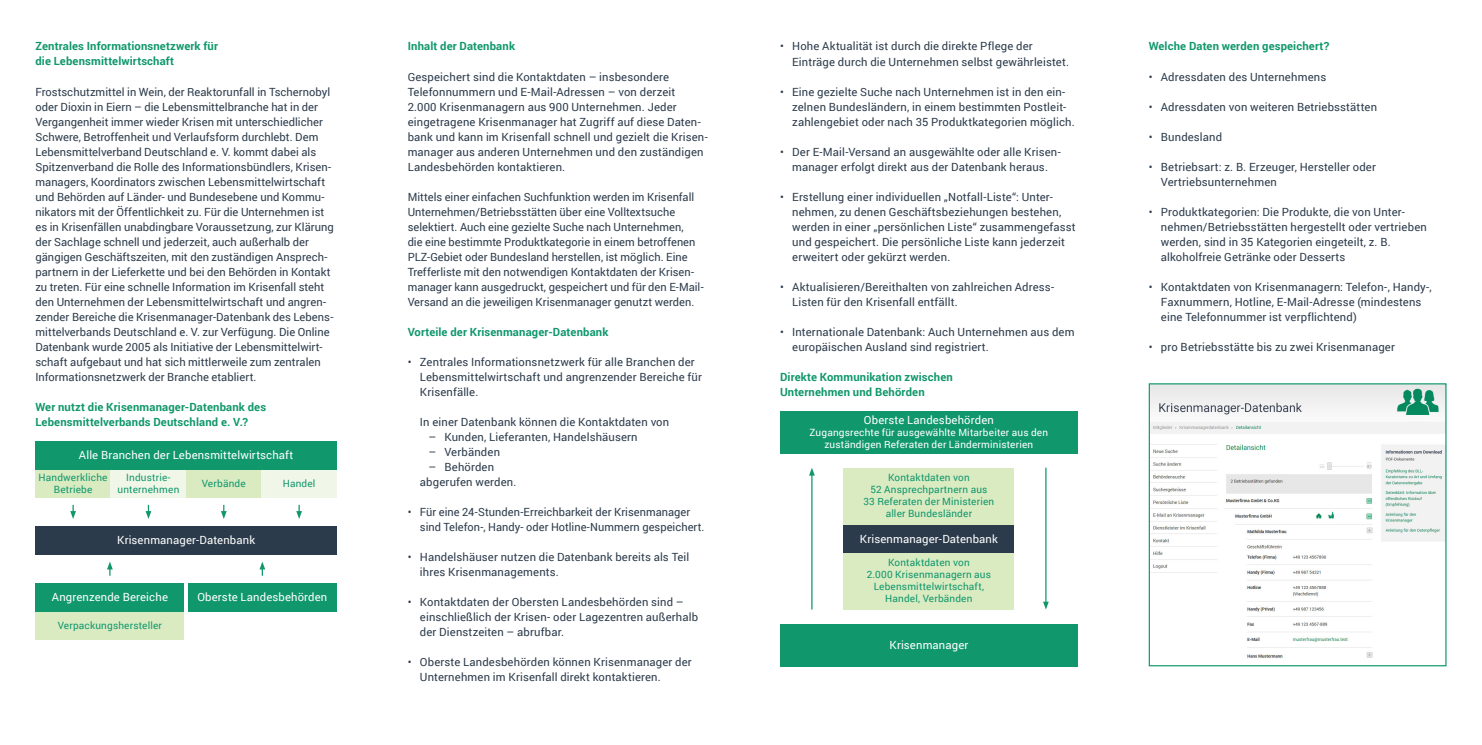
<style>
.page{position:relative;width:1482px;height:745px;background:#fff}
.page>*{position:absolute;margin:0;border:0;box-sizing:border-box;transform-origin:0 0}
.t1{font:11.25px/15px "Roboto";letter-spacing:.01em;color:#2c3b4b}
.t2{font:700 11.25px/15px "Roboto";letter-spacing:.01em;color:#10976c}
.t3{font:11.25px "Roboto";letter-spacing:.015em;color:#fff}
.t4{font:10px/12px "Roboto";letter-spacing:.02em;color:#10976c;text-align:center}
.t5{font:10px/11.9px "Roboto";letter-spacing:.02em;color:#fff;text-align:center}
</style>
<div class="page">
<img style="left:1150px;top:385px;width:294px;height:273px">
<div style="left:1148px;top:383px;width:298px;height:283px;border:1px solid #10976c"></div>
<div style="left:35px;top:469px;width:76px;height:28px;background:#daeac1"></div>
<div style="left:35px;top:611px;width:149px;height:28px;background:#daeac1"></div>
<div style="left:111px;top:469px;width:75px;height:28px;background:#f1f7e8"></div>
<div style="left:186px;top:469px;width:75px;height:28px;background:#daeac1"></div>
<div style="left:261px;top:469px;width:76px;height:28px;background:#f1f7e8"></div>
<div style="left:35px;top:525px;width:302px;height:29px;background:#2c3b4b"></div>
<div style="left:35px;top:440px;width:302px;height:29px;background:#10976c"></div>
<div style="left:35px;top:582px;width:149px;height:29px;background:#10976c"></div>
<div style="left:188px;top:582px;width:149px;height:29px;background:#10976c"></div>
<svg style="left:70px;top:504px;width:6px;height:14px"></svg>
<svg style="left:107px;top:561px;width:6px;height:14px"></svg>
<svg style="left:259px;top:561px;width:6px;height:14px"></svg>
<svg style="left:221px;top:504px;width:6px;height:14px"></svg>
<svg style="left:145px;top:504px;width:6px;height:14px"></svg>
<svg style="left:296px;top:504px;width:6px;height:14px"></svg>
<hr style="left:811px;top:473px;width:1px;height:136px;background:#10976c">
<svg style="left:809px;top:468px;width:5px;height:7px"></svg>
<div style="left:780px;top:410px;width:297px;height:43px;background:#10976c"></div>
<div style="left:780px;top:623px;width:297px;height:43px;background:#10976c"></div>
<div style="left:843px;top:524px;width:170px;height:28px;background:#2c3b4b"></div>
<div style="left:843px;top:467px;width:170px;height:57px;background:#daeac1"></div>
<div style="left:843px;top:552px;width:170px;height:57px;background:#daeac1"></div>
<hr style="left:1045px;top:467px;width:1px;height:136px;background:#10976c">
<svg style="left:1043px;top:601px;width:5px;height:8px"></svg>
<p class="t2" style="left:35px;top:38px;width:184px">Zentrales Informationsnetzwerk für die Lebensmittelwirtschaft</p>
<p class="t1" style="left:35px;top:84px;width:300px">Frostschutzmittel in Wein, der Reaktorunfall in Tschernobyl oder Dioxin in Eiern – die Lebensmittelbranche hat in der Vergangenheit immer wieder Krisen mit unterschiedlicher Schwere, Betroffenheit und Verlaufsform durchlebt. Dem Lebensmittelverband Deutschland e. V. kommt dabei als Spitzenverband die Rolle des Informationsbündlers, Krisen&shy;managers, Koordinators zwischen Lebensmittelwirtschaft und Behörden auf Länder- und Bundesebene und Kommu&shy;nikators mit der Öffentlichkeit zu. Für die Unternehmen ist es in Krisenfällen unabdingbare Voraussetzung, zur Klärung der Sachlage schnell und jederzeit, auch außerhalb der gängigen Geschäftszeiten, mit den zuständigen Ansprech&shy;partnern in der Lieferkette und bei den Behörden in Kontakt zu treten. Für eine schnelle Information im Krisenfall steht den Unternehmen der Lebensmittelwirtschaft und angren&shy;zender Bereiche die Krisenmanager-Datenbank des Lebens&shy;mittelverbands Deutschland e. V. zur Verfügung. Die Online Datenbank wurde 2005 als Initiative der Lebensmittelwirt&shy;schaft aufgebaut und hat sich mittlerweile zum zentralen Informationsnetzwerk der Branche etabliert.</p>
<p class="t2" style="left:35px;top:398px;width:232px">Wer nutzt die Krisenmanager-Datenbank des<br>Lebensmittelverbands Deutschland e. V.?</p>
<p class="t3" style="left:79px;top:447px;width:216px">Alle Branchen der Lebensmittelwirtschaft</p>
<p class="t4" style="left:39px;top:470px;width:70px">Handwerkliche<br>Betriebe</p>
<p class="t4" style="left:117px;top:470px;width:63px">Industrie&shy;unternehmen</p>
<p class="t4" style="left:202px;top:476px;width:45px">Verbände</p>
<p class="t4" style="left:283px;top:476px;width:34px">Handel</p>
<p class="t3" style="left:117px;top:532px;width:139px">Krisenmanager-Datenbank</p>
<p class="t3" style="left:52px;top:589px;width:118px">Angrenzende Bereiche</p>
<p class="t3" style="left:197px;top:589px;width:131px">Oberste Landesbehörden</p>
<p class="t4" style="left:58px;top:618px;width:106px">Verpackungshersteller</p>
<p class="t2" style="left:407px;top:38px;width:109px">Inhalt der Datenbank</p>
<p class="t1" style="left:407px;top:69px;width:301px">Gespeichert sind die Kontaktdaten – insbesondere Telefonnummern und E-Mail-Adressen – von derzeit<br>2.000 Krisenmanagern aus 900 Unternehmen. Jeder eingetragene Krisenmanager hat Zugriff auf diese Daten&shy;bank und kann im Krisenfall schnell und gezielt die Krisen&shy;manager aus anderen Unternehmen und den zuständigen Landesbehörden kontaktieren.</p>
<p class="t1" style="left:407px;top:189px;width:297px">Mittels einer einfachen Suchfunktion werden im Krisenfall Unternehmen/Betriebsstätten über eine Volltextsuche selektiert. Auch eine gezielte Suche nach Unternehmen,<br>die eine bestimmte Produktkategorie in einem betroffenen PLZ-Gebiet oder Bundesland herstellen, ist möglich. Eine Trefferliste mit den notwendigen Kontaktdaten der Krisen&shy;manager kann ausgedruckt, gespeichert und für den E-Mail-Versand an die jeweiligen Krisenmanager genutzt werden.</p>
<p class="t2" style="left:407px;top:323px;width:202px">Vorteile der Krisenmanager-Datenbank</p>
<p class="t1" style="left:420px;top:354px;width:283px;text-indent:-12px">• Zentrales Informationsnetzwerk für alle Branchen der<br>Lebensmittelwirtschaft und angrenzender Bereiche für<br>Krisenfälle.</p>
<p class="t1" style="left:420px;top:413px;width:251px">In einer Datenbank können die Kontaktdaten von</p>
<p class="t1" style="left:428px;top:428px;width:211px">– Kunden, Lieferanten, Handelshäusern</p>
<p class="t1" style="left:428px;top:443px;width:73px">– Verbänden</p>
<p class="t1" style="left:420px;top:458px;width:98px;text-indent:8px">– Behörden abgerufen werden.</p>
<p class="t1" style="left:420px;top:504px;width:286px;text-indent:-12px">• Für eine 24-Stunden-Erreichbarkeit der Krisenmanager sind Telefon-, Handy- oder Hotline-Nummern gespeichert.</p>
<p class="t1" style="left:420px;top:549px;width:271px;text-indent:-12px">• Handelshäuser nutzen die Datenbank bereits als Teil ihres Krisenmanagements.</p>
<p class="t1" style="left:420px;top:594px;width:280px;text-indent:-12px">• Kontaktdaten der Obersten Landesbehörden sind – einschließlich der Krisen- oder Lagezentren außerhalb der Dienstzeiten – abrufbar.</p>
<p class="t1" style="left:420px;top:654px;width:273px;text-indent:-12px">• Oberste Landesbehörden können Krisenmanager der<br>Unternehmen im Krisenfall direkt kontaktieren.</p>
<p class="t1" style="left:792px;top:38px;width:278px;text-indent:-12px">• Hohe Aktualität ist durch die direkte Pflege der<br>Einträge durch die Unternehmen selbst gewährleistet.</p>
<p class="t1" style="left:792px;top:83px;width:284px;text-indent:-12px">• Eine gezielte Suche nach Unternehmen ist in den ein&shy;zelnen Bundesländern, in einem bestimmten Postleit&shy;zahlengebiet oder nach 35 Produktkategorien möglich.</p>
<p class="t1" style="left:780px;top:143px;width:282px;text-align:center">• Der E-Mail-Versand an ausgewählte oder alle Krisen&shy;manager erfolgt direkt aus der Datenbank heraus.</p>
<p class="t1" style="left:792px;top:188px;width:285px;text-indent:-12px">• Erstellung einer individuellen „Notfall-Liste“: Unter&shy;nehmen, zu denen Geschäftsbeziehungen bestehen, werden in einer „persönlichen Liste“ zusammengefasst und gespeichert. Die persönliche Liste kann jederzeit erweitert oder gekürzt werden.</p>
<p class="t1" style="left:792px;top:278px;width:263px;text-indent:-12px">• Aktualisieren/Bereithalten von zahlreichen Adress-<br>Listen für den Krisenfall entfällt.</p>
<p class="t1" style="left:792px;top:323px;width:284px;text-indent:-12px">• Internationale Datenbank: Auch Unternehmen aus dem europäischen Ausland sind registriert.</p>
<p class="t2" style="left:780px;top:368px;width:174px">Direkte Kommunikation zwischen<br>Unternehmen und Behörden</p>
<p class="t3" style="left:863px;top:412px;width:131px">Oberste Landesbehörden</p>
<p class="t5" style="left:809px;top:426px;width:240px">Zugangsrechte für ausgewählte Mitarbeiter aus den zuständigen Referaten der Länderministerien</p>
<p class="t4" style="left:863px;top:471px;width:132px">Kontaktdaten von<br>52 Ansprechpartnern aus<br>33 Referaten der Ministerien aller Bundesländer</p>
<p class="t3" style="left:859px;top:530px;width:139px">Krisenmanager-Datenbank</p>
<p class="t4" style="left:866px;top:556px;width:126px">Kontaktdaten von<br>2.000 Krisenmanagern aus<br>Lebensmittelwirtschaft,<br>Handel, Verbänden</p>
<p class="t3" style="left:889px;top:637px;width:80px">Krisenmanager</p>
<p class="t2" style="left:1148px;top:38px;width:182px">Welche Daten werden gespeichert?</p>
<p class="t1" style="left:1148px;top:69px;width:179px">• Adressdaten des Unternehmens</p>
<p class="t1" style="left:1148px;top:99px;width:230px">• Adressdaten von weiteren Betriebsstätten</p>
<p class="t1" style="left:1148px;top:129px;width:75px">• Bundesland</p>
<p class="t1" style="left:1160px;top:159px;width:216px;text-indent:-12px">• Betriebsart: z. B. Erzeuger, Hersteller oder<br>Vertriebsunternehmen</p>
<p class="t1" style="left:1160px;top:204px;width:267px;text-indent:-12px">• Produktkategorien: Die Produkte, die von Unter&shy;nehmen/Betriebsstätten hergestellt oder vertrieben werden, sind in 35 Kategorien eingeteilt, z. B. alkoholfreie Getränke oder Desserts</p>
<p class="t1" style="left:1160px;top:279px;width:272px;text-indent:-12px">• Kontaktdaten von Krisenmanagern: Telefon-, Handy-,<br>Faxnummern, Hotline, E-Mail-Adresse (mindestens eine Telefonnummer ist verpflichtend)</p>
<p class="t1" style="left:1148px;top:339px;width:248px">• pro Betriebsstätte bis zu zwei Krisenmanager</p>
</div>
